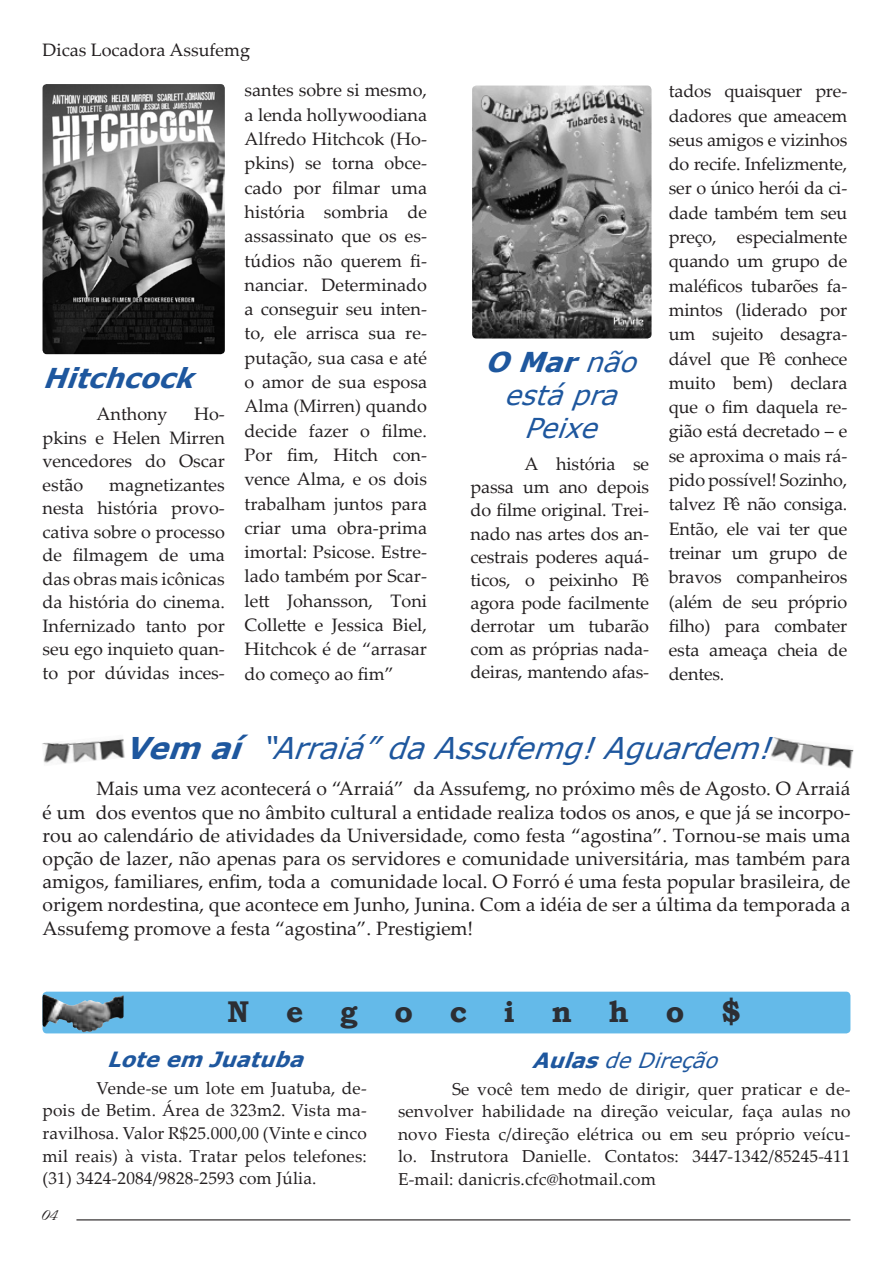
<style>
.page{position:relative;width:893px;height:1263px;background:#fff}
.page>*{position:absolute;margin:0;border:0;box-sizing:border-box;transform-origin:0 0}
.t1{font:italic 30px "Verdana";color:#1e579e}
.t2{font:700 30px "Bookman Old Style";letter-spacing:1.225em;color:#2c2e33}
.t3{font:italic 27.45px/32.8px "Verdana";color:#1e579e;text-align:center}
.t4{font:italic 700 27.45px "Verdana";color:#1e579e}
.t5{font:italic 21px "Verdana";color:#1e579e}
.t6{font:italic 700 21px "Verdana";color:#1e579e}
.t7{font:21px "Neptune Script";color:#231f20}
.t8{font:19.35px/23.2px "Palatino Linotype";color:#231f20;text-align:justify}
.t9{font:18px/24.3px "Palatino Linotype";color:#231f20;text-align:justify}
.t10{font:17.25px/22.5px "Palatino Linotype";letter-spacing:.01em;color:#231f20;text-align:justify}
.s1{font-weight:700}
</style>
<div class="page">
<hr style="left:76px;top:1219px;width:774px;height:1px;background:#231f20">
<img style="left:43px;top:84px;width:182px;height:270px">
<img style="left:472px;top:86px;width:179px;height:252px">
<div style="left:43px;top:992px;width:807px;height:41px;background:#64bae9;border-radius:4px"></div>
<img style="left:43px;top:994px;width:81px;height:38px">
<img style="left:771px;top:737px;width:83px;height:32px">
<img style="left:42px;top:739px;width:83px;height:25px">
<p class="t9" style="left:43px;top:37px;width:209px">Dicas Locadora Assufemg</p>
<p class="t4" style="left:43px;top:358px;width:165px">Hitchcock</p>
<p class="t9" style="left:97px;top:401px;width:73px">Anthony</p>
<p class="t9" style="left:43px;top:401px;width:184px;line-height:23.5px;text-indent:152px">Ho&shy;pkins e Helen Mirren vencedores do Oscar estão</p>
<p class="t9" style="left:43px;top:472px;width:184px;line-height:23.5px;text-indent:67px">magnetizantes nesta história provo&shy;cativa sobre o processo de filmagem de uma das obras mais icônicas da história do cinema.<br>Infernizado tanto por seu ego inquieto quan&shy;to por dúvidas inces-</p>
<p class="t9" style="left:245px;top:77px;width:184px">santes sobre si mesmo, a lenda hollywoodiana Alfredo Hitchcok (Ho&shy;pkins) se torna obce&shy;cado por filmar uma história sombria de assassinato que os es&shy;túdios não querem fi&shy;nanciar. Determinado a conseguir seu inten&shy;to, ele arrisca sua re&shy;putação, sua casa e até o amor de sua esposa Alma (Mirren) quando decide fazer o filme.<br>Por fim, Hitch con&shy;vence Alma, e os dois trabalham juntos para criar uma obra-prima imortal: Psicose. Estre&shy;lado também por Scar&shy;lett Johansson, Toni Collette e Jessica Biel, Hitchcok é de “arrasar do começo ao fim”</p>
<p class="t3" style="left:485px;top:345px;width:165px"><span class="s1">OMar</span>não estápra<br>Peixe</p>
<p class="t9" style="left:471px;top:452px;width:180px;line-height:23.1px;text-indent:54px">A história se passa um ano depois do filme original. Trei&shy;nado nas artes dos an&shy;cestrais poderes aquá&shy;ticos, o peixinho Pê agora pode facilmente derrotar um tubarão com as próprias nada&shy;deiras, mantendo afas-</p>
<p class="t9" style="left:669px;top:78px;width:180px">tados quaisquer pre&shy;dadores que ameacem seus amigos e vizinhos do recife. Infelizmente, ser o único herói da ci&shy;dade também tem seu preço, especialmente quando um grupo de maléficos tubarões fa&shy;mintos (liderado por um sujeito desagra&shy;dável que Pê conhece muito bem) declara que o fim daquela re&shy;gião está decretado – e se aproxima o mais rá&shy;pido possível! Sozinho, talvez Pê não consiga.<br>Então, ele vai ter que treinar um grupo de bravos companheiros (além de seu próprio filho) para combater esta ameaça cheia de dentes.</p>
<p class="t1" style="left:124px;top:727px;width:661px"><span class="s1">Vem aí</span> “Arraiá”daAssufemg!Aguardem!</p>
<p class="t8" style="left:43px;top:776px;width:810px;text-indent:54px">Mais uma vez acontecerá o “Arraiá” da Assufemg, no próximo mês de Agosto. O Arraiá é um dos eventos que no âmbito cultural a entidade realiza todos os anos, e que já se incorpo&shy;rou ao calendário de atividades da Universidade, como festa “agostina”. Tornou-se mais uma opção de lazer, não apenas para os servidores e comunidade universitária, mas também para amigos, familiares, enfim, toda a comunidade local. O Forró é uma festa popular brasileira, de origem nordestina, que acontece em Junho, Junina. Com a idéia de ser a última da temporada a Assufemg promove a festa “agostina”. Prestigiem!</p>
<p class="t2" style="left:227px;top:990px;width:515px">Negocinho$</p>
<p class="t6" style="left:107px;top:1045px;width:208px">Loteem Juatuba</p>
<p class="t10" style="left:43px;top:1076px;width:326px;text-indent:54px">Vende-se um lote em Juatuba, de&shy;pois de Betim. Área de 323m2. Vista ma&shy;ravilhosa. Valor R$25.000,00 (Vinte e cinco mil reais) à vista. Tratar pelos telefones: (31) 3424-2084/9828-2593 com Júlia.</p>
<p class="t7" style="left:43px;top:1200px;width:18px">04</p>
<p class="t5" style="left:532px;top:1046px;width:197px"><span class="s1">Aulas</span>deDireção</p>
<p class="t10" style="left:398px;top:1077px;width:454px;text-indent:54px">Se você tem medo de dirigir, quer praticar e de&shy;senvolver habilidade na direção veicular, faça aulas no novo Fiesta c/direção elétrica ou em seu próprio veícu&shy;lo. Instrutora Danielle. Contatos: 3447-1342/85245-411<br>E-mail: danicris.cfc@hotmail.com</p>
</div>
